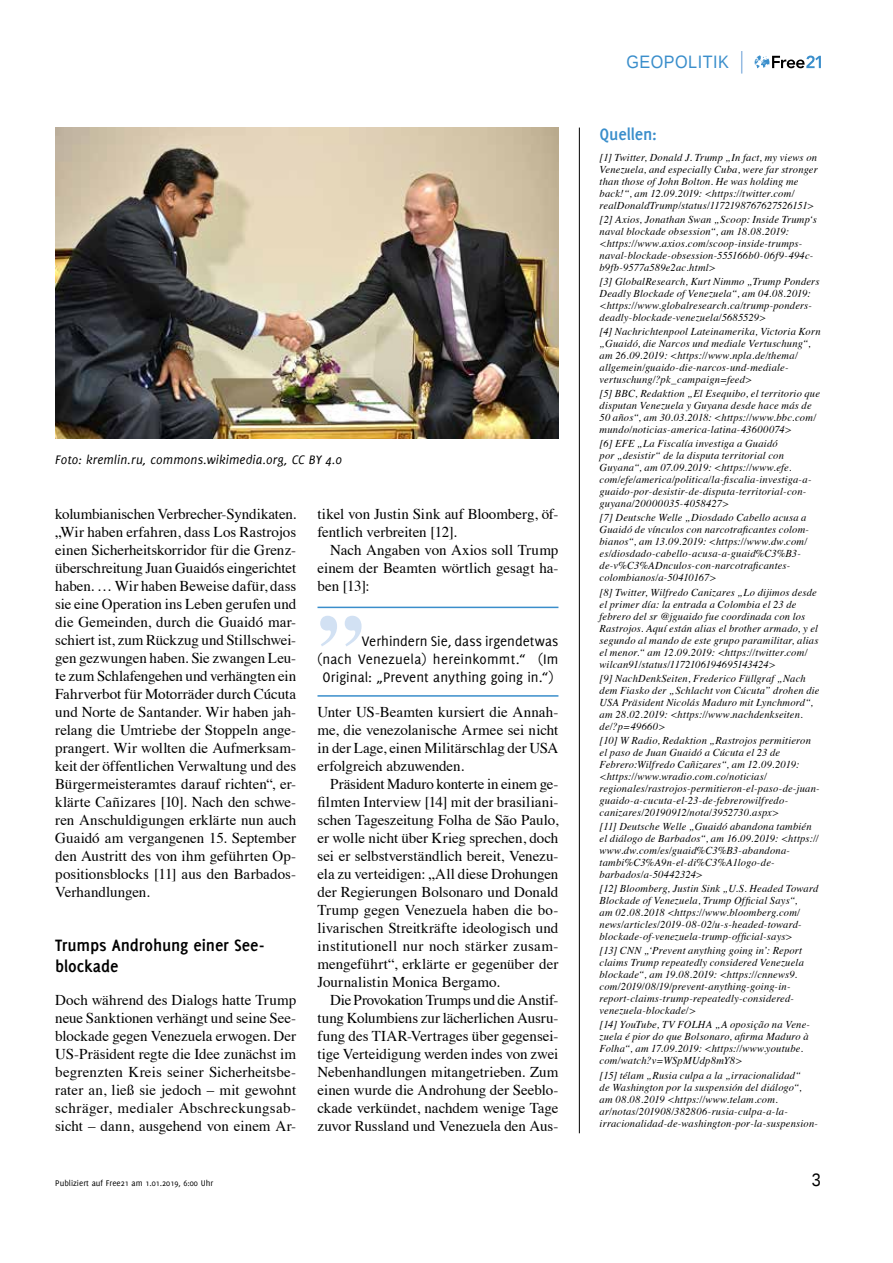
<style>
.page{position:relative;width:893px;height:1263px;background:#fff}
.page>*{position:absolute;margin:0;border:0;box-sizing:border-box;transform-origin:0 0}
.t1{font:700 91.5px "Times";color:#d2e1f3}
.t2{font:700 18px/21px "Delicious";letter-spacing:-.005em;color:#000}
.t3{font:18px "Liberation Sans";letter-spacing:.03em;color:#3a8ecb;scale:.9 1}
.t4{font:700 18px "Delicious";letter-spacing:-.01em;color:#3a8ecb}
.t5{font:18px "Liberation Sans";color:#000;scale:.9 1}
.t6{font:15px/18px "Times";color:#000;text-align:justify}
.t7{font:15px "Delicious";letter-spacing:.005em;color:#000}
.t8{font:italic 13.5px "Delicious";letter-spacing:.01em;color:#000}
.t9{font:italic 10.5px/12px "Times";letter-spacing:.02em;color:#000}
.t10{font:9px "Delicious";color:#000}
</style>
<div class="page">
<svg style="left:755px;top:55px;width:66px;height:13px"></svg>
<svg style="left:741px;top:51px;width:1px;height:23px"></svg>
<hr style="left:317px;top:607px;width:241px;height:1px;background:#3a8ecb">
<hr style="left:317px;top:695px;width:241px;height:2px;background:#3a8ecb">
<img style="left:55px;top:128px;width:503px;height:310px">
<hr style="left:579px;top:128px;width:1px;height:1005px;background:#000">
<p class="t8" style="left:55px;top:452px;width:288px">Foto: kremlin.ru, commons.wikimedia.org, CC BY 4.0</p>
<p class="t6" style="left:55px;top:504px;width:242px">kolumbianischen Verbrecher-Syndikaten. „Wir haben erfahren, dass Los Rastrojos einen Sicherheitskorridor für die Grenz&shy;überschreitung Juan Guaidós eingerichtet haben. … Wir haben Beweise dafür, dass sie eine Operation ins Leben gerufen und die Gemeinden, durch die Guaidó mar&shy;schiert ist, zum Rückzug und Stillschwei&shy;gen gezwungen haben. Sie zwangen Leu&shy;te zum Schlafengehen und verhängten ein Fahrverbot für Motorräder durch Cúcuta und Norte de Santander. Wir haben jah&shy;relang die Umtriebe der Stoppeln ange&shy;prangert. Wir wollten die Aufmerksam&shy;keit der öffentlichen Verwaltung und des Bürgermeisteramtes darauf richten“, er&shy;klärte Cañizares [10]. Nach den schwe&shy;ren Anschuldigungen erklärte nun auch Guaidó am vergangenen 15. September den Austritt des von ihm geführten Op&shy;positionsblocks [11] aus den Barbados-Verhandlungen.</p>
<h2 class="t2" style="left:55px;top:935px;width:211px">Trumps Androhung einer See&shy;blockade</h2>
<p class="t6" style="left:55px;top:990px;width:242px">Doch während des Dialogs hatte Trump neue Sanktionen verhängt und seine See&shy;blockade gegen Venezuela erwogen. Der US-Präsident regte die Idee zunächst im begrenzten Kreis seiner Sicherheitsbe&shy;rater an, ließ sie jedoch – mit gewohnt schräger, medialer Abschreckungsab&shy;sicht – dann, ausgehend von einem Ar-</p>
<h3 class="t6" style="left:317px;top:504px;width:242px">tikel von Justin Sink auf Bloomberg, öf&shy;fentlich verbreiten [12].</h3>
<h3 class="t6" style="left:317px;top:540px;width:242px;text-indent:13px">Nach Angaben von Axios soll Trump einem der Beamten wörtlich gesagt ha&shy;ben [13]:</h3>
<h1 class="t1" style="left:317px;top:511px;width:47px">„</h1>
<h3 class="t7" style="left:362px;top:633px;width:198px">Verhindern Sie, dass irgendetwas</h3>
<h3 class="t7" style="left:317px;top:651px;width:242px">(nach Venezuela) hereinkommt.“ (Im</h3>
<h3 class="t7" style="left:323px;top:669px;width:232px">Original: „Prevent anything going in.“)</h3>
<h3 class="t6" style="left:317px;top:702px;width:242px">Unter US-Beamten kursiert die Annah&shy;me, die venezolanische Armee sei nicht in der Lage, einen Militärschlag der USA erfolgreich abzuwenden.</h3>
<p class="t6" style="left:317px;top:774px;width:242px;text-indent:13px">Präsident Maduro konterte in einem ge&shy;filmten Interview [14] mit der brasiliani&shy;schen Tageszeitung Folha de São Paulo, er wolle nicht über Krieg sprechen, doch sei er selbstverständlich bereit, Venezu&shy;ela zu verteidigen: „All diese Drohungen der Regierungen Bolsonaro und Donald Trump gegen Venezuela haben die bo&shy;livarischen Streitkräfte ideologisch und institutionell nur noch stärker zusam&shy;mengeführt“, erklärte er gegenüber der Journalistin Monica Bergamo.</p>
<p class="t6" style="left:317px;top:990px;width:242px;text-indent:13px">Die Provokation Trumps und die Anstif&shy;tung Kolumbiens zur lächerlichen Ausru&shy;fung des TIAR-Vertrages über gegensei&shy;tige Verteidigung werden indes von zwei Nebenhandlungen mitangetrieben. Zum einen wurde die Androhung der Seeblo&shy;ckade verkündet, nachdem wenige Tage zuvor Russland und Venezuela den Aus-</p>
<h2 class="t3" style="left:626px;top:52px;width:115px">GEOPOLITIK</h2>
<h2 class="t4" style="left:600px;top:124px;width:59px">Quellen:</h2>
<p class="t9" style="left:600px;top:150px;width:220px">[1] Twitter, Donald J. Trump „In fact, my views on Venezuela, and especially Cuba, were far stronger than those of John Bolton. He was holding me back!“, am 12.09.2019: &lt;https://twitter.com/ realDonaldTrump/status/1172198767627526151&gt;</p>
<p class="t9" style="left:600px;top:213px;width:219px">[2] Axios, Jonathan Swan „Scoop: Inside Trump‘s naval blockade obsession“, am 18.08.2019: &lt;https://www.axios.com/scoop-inside-trumps&shy;naval-blockade-obsession-555166b0-06f9-494c&shy;b9fb-9577a589e2ac.html&gt;</p>
<p class="t9" style="left:600px;top:275px;width:221px">[3] GlobalResearch, Kurt Nimmo „Trump Ponders Deadly Blockade of Venezuela“, am 04.08.2019: &lt;https://www.globalresearch.ca/trump-ponders&shy;deadly-blockade-venezuela/5685529&gt;</p>
<p class="t9" style="left:600px;top:325px;width:223px">[4] Nachrichtenpool Lateinamerika, Victoria Korn „Guaidó, die Narcos und mediale Vertuschung“, am 26.09.2019: &lt;https://www.npla.de/thema/ allgemein/guaido-die-narcos-und-mediale&shy;vertuschung/?pk_campaign=feed&gt;</p>
<p class="t9" style="left:600px;top:387px;width:222px">[5] BBC, Redaktion „El Esequibo, el territorio que disputan Venezuela y Guyana desde hace más de 50 años“, am 30.03.2018: &lt;https://www.bbc.com/ mundo/noticias-america-latina-43600074&gt;</p>
<p class="t9" style="left:600px;top:437px;width:213px">[6] EFE „La Fiscalía investiga a Guaidó<br>por „desistir“ de la disputa territorial con Guyana“, am 07.09.2019: &lt;https://www.efe. com/efe/america/politica/la-fiscalia-investiga-a&shy;guaido-por-desistir-de-disputa-territorial-con&shy;guyana/20000035-4058427&gt;</p>
<p class="t9" style="left:600px;top:511px;width:211px">[7] Deutsche Welle „Diosdado Cabello acusa a Guaidó de vínculos con narcotraficantes colom&shy;bianos“, am 13.09.2019: &lt;https://www.dw.com/ es/diosdado-cabello-acusa-a-guaid%C3%B3- de-v%C3%ADnculos-con-narcotraficantes&shy;colombianos/a-50410167&gt;</p>
<p class="t9" style="left:600px;top:585px;width:220px">[8] Twitter, Wilfredo Canizares „Lo dijimos desde el primer día: la entrada a Colombia el 23 de febrero del sr @jguaido fue coordinada con los Rastrojos. Aquí están alias el brother armado, y el segundo al mando de este grupo paramilitar, alias el menor.“ am 12.09.2019: &lt;https://twitter.com/ wilcan91/status/1172106194695143424&gt;</p>
<p class="t9" style="left:600px;top:671px;width:222px">[9] NachDenkSeiten, Frederico Füllgraf „Nach dem Fiasko der „Schlacht von Cúcuta” drohen die USA Präsident Nicolás Maduro mit Lynchmord“, am 28.02.2019: &lt;https://www.nachdenkseiten. de/?p=49660&gt;</p>
<p class="t9" style="left:600px;top:734px;width:222px">[10] W Radio, Redaktion „Rastrojos permitieron el paso de Juan Guaidó a Cúcuta el 23 de Febrero:Wilfredo Cañizares“, am 12.09.2019: &lt;https://www.wradio.com.co/noticias/ regionales/rastrojos-permitieron-el-paso-de-juan&shy;guaido-a-cucuta-el-23-de-febrerowilfredo&shy;canizares/20190912/nota/3952730.aspx&gt;</p>
<p class="t9" style="left:600px;top:820px;width:221px">[11] Deutsche Welle „Guaidó abandona también el diálogo de Barbados“, am 16.09.2019: &lt;https:// www.dw.com/es/guaid%C3%B3-abandona&shy;tambi%C3%A9n-el-di%C3%A1logo-de&shy;barbados/a-50442324&gt;</p>
<p class="t9" style="left:600px;top:882px;width:220px">[12] Bloomberg, Justin Sink „U.S. Headed Toward Blockade of Venezuela, Trump Official Says“,<br>am 02.08.2018 &lt;https://www.bloomberg.com/ news/articles/2019-08-02/u-s-headed-toward&shy;blockade-of-venezuela-trump-official-says&gt;</p>
<p class="t9" style="left:600px;top:944px;width:206px">[13] CNN „‘Prevent anything going in’: Report claims Trump repeatedly considered Venezuela blockade“, am 19.08.2019: &lt;https://cnnews9. com/2019/08/19/prevent-anything-going-in&shy;report-claims-trump-repeatedly-considered&shy;venezuela-blockade/&gt;</p>
<p class="t9" style="left:600px;top:1018px;width:212px">[14] YouTube, TV FOLHA „A oposição na Vene&shy;zuela é pior do que Bolsonaro, afirma Maduro à Folha“, am 17.09.2019: &lt;https://www.youtube. com/watch?v=WSpMUdp8mY8&gt;</p>
<p class="t9" style="left:600px;top:1068px;width:220px">[15] télam „Rusia culpa a la „irracionalidad“<br>de Washington por la suspensión del diálogo“,<br>am 08.08.2019 &lt;https://www.telam.com. ar/notas/201908/382806-rusia-culpa-a-la&shy;irracionalidad-de-washington-por-la-suspension-</p>
<p class="t10" style="left:55px;top:1177px;width:159px">Publiziert auf Free21 am 1.01.2019, 6:00 Uhr</p>
<h2 class="t5" style="left:812px;top:1169px;width:12px">3</h2>
</div>
